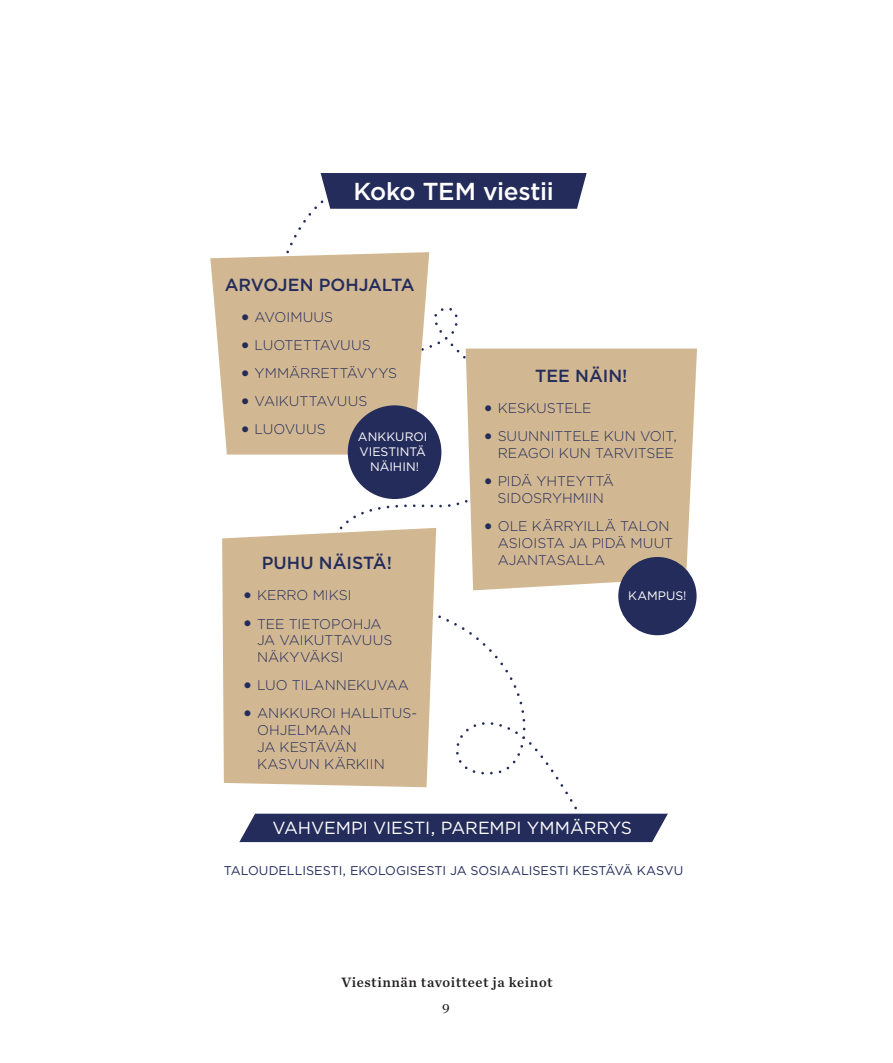
<style>
.page{position:relative;width:893px;height:1063px;background:#fff}
.page>*{position:absolute;margin:0;border:0;box-sizing:border-box;transform-origin:0 0}
.t1{font:500 24.6px "Gotham";letter-spacing:-.015em;color:#fff}
.t2{font:500 17.55px "Gotham";letter-spacing:-.005em;color:#242c5b}
.t3{font:17.55px "Gotham";letter-spacing:-.005em;color:#fff}
.t4{font:14.25px "Chronicle Text G1 Semi";letter-spacing:.04em;color:#231f20}
.t5{font:14.25px "Chronicle Text G1";color:#231f20}
.t6{font:300 13.95px/16.8px "Gotham";color:#242c5b}
.t7{font:12.6px "Gotham";color:#242c5b}
.t8{font:12.3px/14.7px "Gotham";color:#fff;text-align:center}
</style>
<div class="page">
<svg style="left:276px;top:201px;width:306px;height:613px"></svg>
<div style="left:222px;top:528px;width:214px;height:259px;background:#d2b892"></div>
<svg style="left:210px;top:252px;width:219px;height:203px;fill:#d2b892"></svg>
<div style="left:466px;top:349px;width:231px;height:241px;background:#d2b892"></div>
<div style="left:348px;top:405px;width:93px;height:94px;background:#242c5b;border-radius:50%"></div>
<div style="left:618px;top:557px;width:79px;height:78px;background:#242c5b;border-radius:50%"></div>
<div style="left:321px;top:173px;width:266px;height:36px;background:#242c5b"></div>
<div style="left:239px;top:814px;width:429px;height:28px;background:#242c5b"></div>
<h1 class="t1" style="left:354px;top:175px;width:202px">Koko TEM viestii</h1>
<p class="t2" style="left:225px;top:273px;width:191px">ARVOJEN POHJALTA</p>
<p class="t6" style="left:241px;top:308px;width:93px">● AVOIMUUS</p>
<p class="t6" style="left:241px;top:336px;width:131px">● LUOTETTAVUUS</p>
<p class="t6" style="left:241px;top:364px;width:157px">● YMMÄRRETTÄVYYS</p>
<p class="t6" style="left:241px;top:393px;width:127px">● VAIKUTTAVUUS</p>
<p class="t6" style="left:241px;top:421px;width:86px">● LUOVUUS</p>
<p class="t8" style="left:358px;top:429px;width:71px">ANKKUROI<br>VIESTINTÄ<br>NÄIHIN!</p>
<p class="t2" style="left:262px;top:551px;width:132px">PUHU NÄISTÄ!</p>
<p class="t6" style="left:244px;top:587px;width:109px">● KERRO MIKSI</p>
<p class="t6" style="left:257px;top:615px;width:137px;text-indent:-13px">● TEE TIETOPOHJA<br>JA VAIKUTTAVUUS<br>NÄKYVÄKSI</p>
<p class="t6" style="left:244px;top:677px;width:167px">● LUO TILANNEKUVAA</p>
<p class="t6" style="left:257px;top:705px;width:162px;text-indent:-13px">● ANKKUROI HALLITUS-<br>OHJELMAAN<br>JA KESTÄVÄN<br>KASVUN KÄRKIIN</p>
<p class="t2" style="left:535px;top:364px;width:94px">TEE NÄIN!</p>
<p class="t6" style="left:484px;top:400px;width:109px">● KESKUSTELE</p>
<p class="t6" style="left:484px;top:428px;width:194px;text-align:right">● SUUNNITTELE KUN VOIT,<br>REAGOI KUN TARVITSEE</p>
<p class="t6" style="left:484px;top:472px;width:131px;text-align:center">● PIDÄ YHTEYTTÄ<br>SIDOSRYHMIIN</p>
<p class="t6" style="left:498px;top:517px;width:177px;text-indent:-13px">● OLE KÄRRYILLÄ TALON<br>ASIOISTA JA PIDÄ MUUT<br>AJANTASALLA</p>
<p class="t8" style="left:628px;top:588px;width:60px">KAMPUS!</p>
<p class="t3" style="left:272px;top:817px;width:361px">VAHVEMPI VIESTI, PAREMPI YMMÄRRYS</p>
<p class="t7" style="left:224px;top:863px;width:461px">TALOUDELLISESTI, EKOLOGISESTI JA SOSIAALISESTI KESTÄVÄ KASVU</p>
<p class="t4" style="left:341px;top:971px;width:213px">Viestinnän tavoitteet ja keinot</p>
<p class="t5" style="left:442px;top:997px;width:9px">9</p>
</div>
